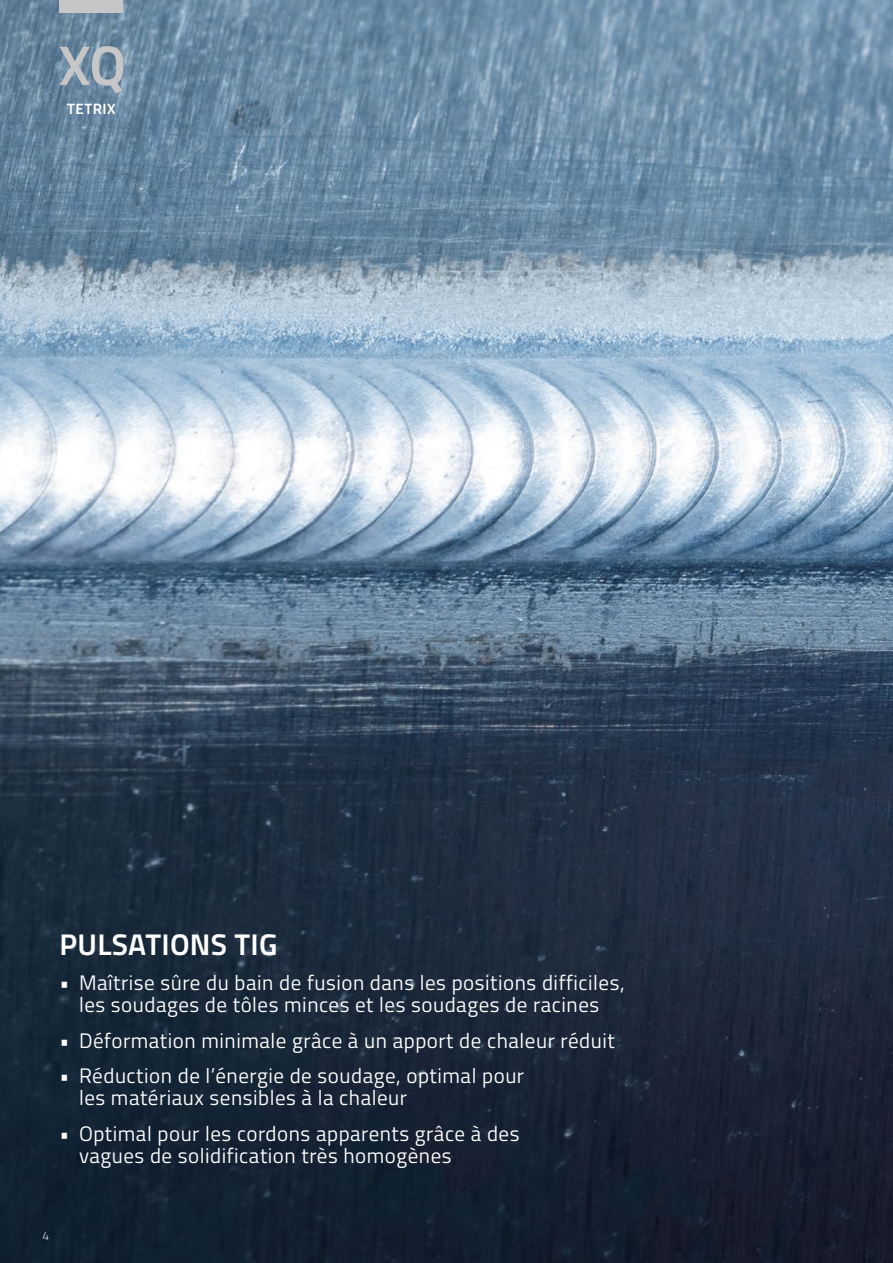
<style>
.page{position:relative;width:893px;height:1263px;background:#fff}
.page>*{position:absolute;margin:0;border:0;box-sizing:border-box;transform-origin:0 0}
.t1{font:700 30px "Titillium Text";letter-spacing:.01em;color:#fff}
.t2{font:21px/22.5px "Titillium Text";letter-spacing:.025em;color:#fff}
.t3{font:700 15px "Titillium Text";letter-spacing:.03em;color:#fff}
.t4{font:300 12px "Titillium Text";color:#fff}
</style>
<div class="page">
<img style="left:0;top:0;width:893px;height:1263px">
<svg style="left:60px;top:46px;width:63px;height:47px;background:#8fa0af"></svg>
<div style="left:60px;top:0;width:63px;height:13px;background:#c6c6c6"></div>
<p class="t3" style="left:67px;top:97px;width:50px">TETRIX</p>
<h1 class="t1" style="left:60px;top:921px;width:219px">PULSATIONS TIG</h1>
<p class="t2" style="left:60px;top:970px;width:567px;text-align:center">• Maîtrise sûre du bain de fusion dans les positions difficiles, les soudages de tôles minces et les soudages de racines</p>
<p class="t2" style="left:60px;top:1028px;width:557px">• Déformation minimale grâce à un apport de chaleur réduit</p>
<p class="t2" style="left:79px;top:1063px;width:447px;text-indent:-20px">• Réduction de l’énergie de soudage, optimal pour les matériaux sensibles à la chaleur</p>
<p class="t2" style="left:79px;top:1121px;width:442px;text-indent:-20px">• Optimal pour les cordons apparents grâce à des vagues de solidification très homogènes</p>
<p class="t4" style="left:43px;top:1227px;width:8px">4</p>
</div>
